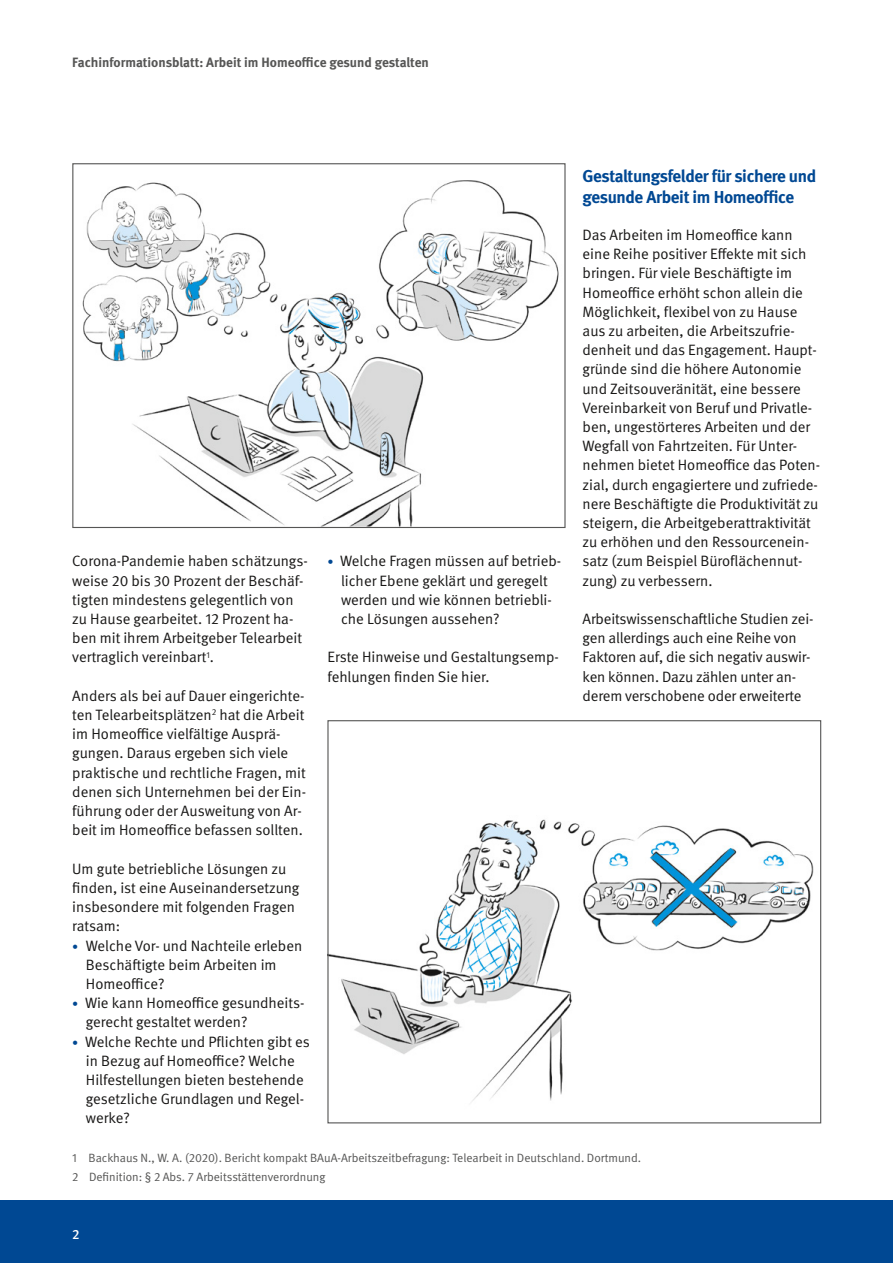
<style>
.page{position:relative;width:893px;height:1263px;background:#fff}
.page>*{position:absolute;margin:0;border:0;box-sizing:border-box;transform-origin:0 0}
.Zwischenüberschrift{font:700 17.25px/20.2px "DGUV Meta";letter-spacing:-.02em;color:#004893}
.Fließtext{font:15px/19.2px "DGUV Meta";color:#181716}
.t1{font:700 13.5px "DGUV Meta";color:#565655}
.t2{font:500 13.5px "DGUV Meta";color:#fff}
.t3{font:12px/19.2px "DGUV Meta";color:#565655}
.s1{font-size:12px;color:#004893}
</style>
<div class="page">
<img style="left:82px;top:180px;width:477px;height:346px">
<img style="left:329px;top:819px;width:485px;height:282px">
<div style="left:0;top:1200px;width:893px;height:63px;background:#004893"></div>
<p class="t1" style="left:72px;top:54px;width:358px">Fachinformationsblatt: Arbeit im Homeoffice gesund gestalten</p>
<p class="Fließtext" style="left:72px;top:552px;width:237px">Corona-Pandemie haben schätzungs&shy;weise 20 bis 30 Prozent der Beschäf&shy;tigten mindestens gelegentlich von zu Hause gearbeitet. 12 Prozent ha&shy;ben mit ihrem Arbeitgeber Telearbeit vertraglich vereinbart<sup>1</sup>.</p>
<p class="Fließtext" style="left:72px;top:686px;width:235px">Anders als bei auf Dauer eingerichte&shy;ten Telearbeitsplätzen<sup>2</sup> hat die Arbeit im Homeoffice vielfältige Ausprä&shy;gungen. Daraus ergeben sich viele praktische und rechtliche Fragen, mit denen sich Unternehmen bei der Ein&shy;führung oder der Ausweitung von Ar&shy;beit im Homeoffice befassen sollten.</p>
<p class="Fließtext" style="left:72px;top:859px;width:229px">Um gute betriebliche Lösungen zu finden, ist eine Auseinandersetzung insbesondere mit folgenden Fragen ratsam:</p>
<p class="Fließtext" style="left:86px;top:936px;width:218px;text-indent:-14px"><span class="s1">•</span> Welche Vor- und Nachteile erleben<br>Beschäftigte beim Arbeiten im<br>Homeoffice?</p>
<p class="Fließtext" style="left:86px;top:994px;width:220px;text-indent:-14px"><span class="s1">•</span> Wie kann Homeoffice gesundheits&shy;gerecht gestaltet werden?</p>
<p class="Fließtext" style="left:86px;top:1032px;width:225px;text-indent:-14px"><span class="s1">•</span> Welche Rechte und Pflichten gibt es in Bezug auf Homeoffice? Welche<br>Hilfestellungen bieten bestehende gesetzliche Grundlagen und Regel&shy;werke?</p>
<p class="Fließtext" style="left:341px;top:552px;width:222px;text-indent:-14px"><span class="s1">•</span> Welche Fragen müssen auf betrieb&shy;licher Ebene geklärt und geregelt werden und wie können betriebli&shy;che Lösungen aussehen?</p>
<p class="Fließtext" style="left:327px;top:648px;width:233px">Erste Hinweise und Gestaltungsemp&shy;fehlungen finden Sie hier.</p>
<h2 class="Zwischenüberschrift" style="left:583px;top:167px;width:235px">Gestaltungsfelder für sichere und gesunde Arbeit im Homeoffice</h2>
<p class="Fließtext" style="left:583px;top:226px;width:239px">Das Arbeiten im Homeoffice kann eine Reihe positiver Effekte mit sich bringen. Für viele Beschäftigte im Homeoffice erhöht schon allein die Möglichkeit, flexibel von zu Hause aus zu arbeiten, die Arbeitszufrie&shy;denheit und das Engagement. Haupt&shy;gründe sind die höhere Autonomie und Zeitsouveränität, eine bessere Vereinbarkeit von Beruf und Privatle&shy;ben, ungestörteres Arbeiten und der Wegfall von Fahrtzeiten. Für Unter&shy;nehmen bietet Homeoffice das Poten&shy;zial, durch engagiertere und zufriede&shy;nere Beschäftigte die Produktivität zu steigern, die Arbeitgeberattraktivität zu erhöhen und den Ressourcenein&shy;satz (zum Beispiel Büroflächennut&shy;zung) zu verbessern.</p>
<p class="Fließtext" style="left:583px;top:610px;width:232px">Arbeitswissenschaftliche Studien zei&shy;gen allerdings auch eine Reihe von Faktoren auf, die sich negativ auswir&shy;ken können. Dazu zählen unter an&shy;derem verschobene oder erweiterte</p>
<p class="t3" style="left:72px;top:1148px;width:571px">1 Backhaus N., W. A. (2020). Bericht kompakt BAuA-Arbeitszeitbefragung: Telearbeit in Deutschland. Dortmund.<br>2 Definition: § 2 Abs. 7 Arbeitsstättenverordnung</p>
<p class="t2" style="left:72px;top:1226px;width:9px">2</p>
</div>
